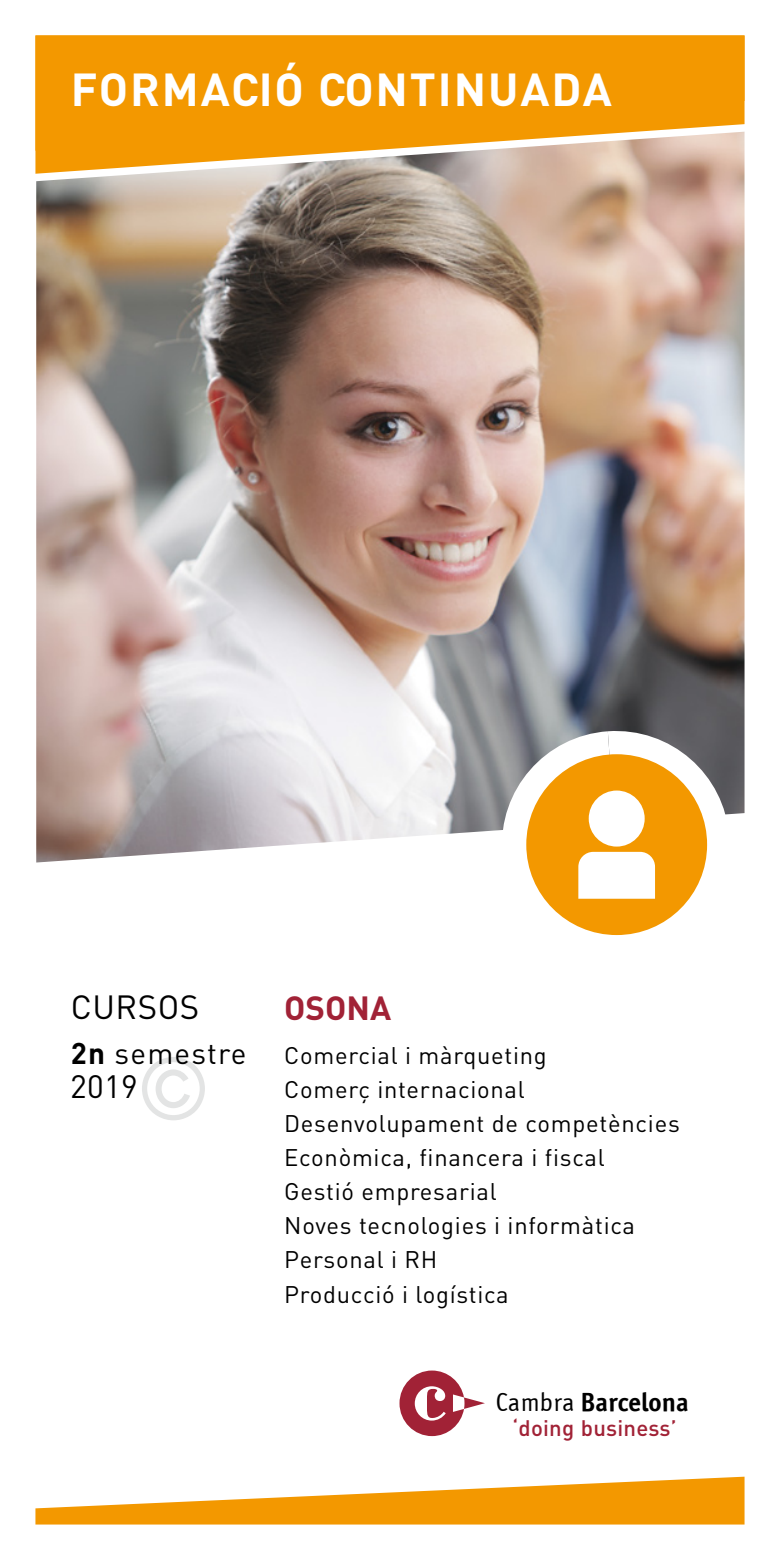
<style>
.page{position:relative;width:780px;height:1560px;background:#fff}
.page>*{position:absolute;margin:0;border:0;box-sizing:border-box;transform-origin:0 0}
.t1{font:700 45.5px "DIN";letter-spacing:.04em;color:#fff}
.t2{font:33px "DIN";letter-spacing:.015em;color:#000}
.t3{font:700 33px "DIN";color:#a12236}
.t4{font:32px "DIN";color:#000}
.t5{font:29.75px "DIN";letter-spacing:.04em;color:#000}
.t6{font:26.25px "Officina Sans ITCTT Bold";letter-spacing:.005em;color:#000}
.t7{font:23.75px/34px "DIN";letter-spacing:.03em;color:#000}
.t8{font:500 22.25px "DIN";letter-spacing:.01em;color:#a12236}
.s1{font-weight:700}
.s2{font-family:"Officina Sans ITCTT Book"}
</style>
<div class="page">
<img style="left:36px;top:193px;width:708px;height:533px">
<div style="left:35px;top:35px;width:709px;height:55px;background:#f39800"></div>
<svg style="left:35px;top:90px;width:709px;height:103px"></svg>
<svg style="left:142px;top:1057px;width:63px;height:63px"></svg>
<svg style="left:36px;top:726px;width:709px;height:210px"></svg>
<div style="left:588px;top:790px;width:56px;height:56px;background:#fff;border-radius:50%"></div>
<svg style="left:399px;top:1370px;width:86px;height:65px"></svg>
<svg style="left:35px;top:1476px;width:709px;height:48px"></svg>
<h1 class="t1" style="left:71px;top:59px;width:542px">FORMACIÓ CONTINUADA</h1>
<h2 class="t2" style="left:71px;top:988px;width:130px">CURSOS</h2>
<p class="t5" style="left:71px;top:1036px;width:177px"><span class="s1">2n</span> semestre</p>
<h3 class="t4" style="left:70px;top:1068px;width:69px">2019</h3>
<h2 class="t3" style="left:284px;top:985px;width:109px">OSONA</h2>
<p class="t7" style="left:284px;top:1038px;width:397px">Comercial i màrqueting<br>Comerç internacional<br>Desenvolupament de competències<br>Econòmica, financera i fiscal<br>Gestió empresarial<br>Noves tecnologies i informàtica<br>Personal i RH<br>Producció i logística</p>
<p class="t6" style="left:496px;top:1385px;width:194px"><span class="s2">Cambra</span> Barcelona</p>
<p class="t8" style="left:508px;top:1413px;width:174px">“doing business”</p>
</div>
